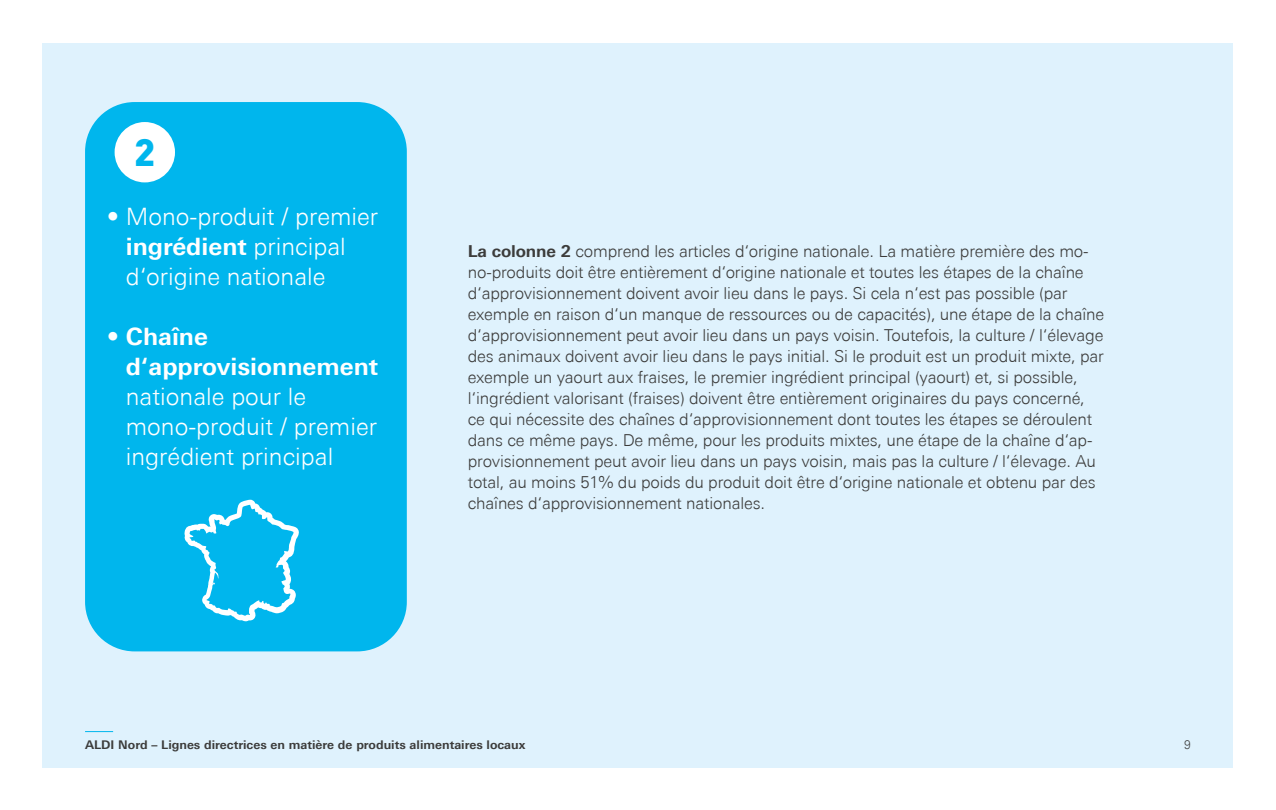
<style>
.page{position:relative;width:1276px;height:810px;background:#fff}
.page>*{position:absolute;margin:0;border:0;box-sizing:border-box;transform-origin:0 0}
.t1{font:900 37.8px "DIN Pro";color:#00b6ed}
.t2{font:300 24px/30px "Univers Next Pro";color:#fff}
.t3{font:700 24px/30px "Univers Next Pro";color:#fff}
.t4{font:300 16.5px/21px "Univers Next Pro";letter-spacing:-.01em;color:#3c3c3b}
.t5{font:700 12px "Univers Next Pro";color:#3c3c3b}
.t6{font:300 12px "Univers Next Pro";color:#3c3c3b}
.s1{font-weight:700}
.s2{font-weight:300}
</style>
<div class="page">
<div style="left:43px;top:43px;width:1190px;height:724px;background:#dff2fd"></div>
<svg style="left:85px;top:731px;width:28px;height:1px"></svg>
<div style="left:85px;top:102px;width:322px;height:549px;background:#00b6ed;border-radius:50px"></div>
<div style="left:115px;top:122px;width:60px;height:60px;background:#fff;border-radius:50%"></div>
<svg style="left:184px;top:500px;width:115px;height:121px"></svg>
<h1 class="t1" style="left:134px;top:122px;width:22px">2</h1>
<h2 class="t2" style="left:126px;top:202px;width:254px;text-indent:-19px">• Mono-produit / premier <span class="s1">ingrédient</span> principal d‘origine nationale</h2>
<h2 class="t3" style="left:126px;top:322px;width:254px;text-indent:-19px"><span class="s2">•</span> Chaîne d‘approvisionnement</h2>
<h2 class="t2" style="left:126px;top:382px;width:253px">nationale pour le mono-produit / premier ingrédient principal</h2>
<p class="t4" style="left:468px;top:240px;width:638px"><span class="s1">La colonne 2</span> comprend les articles d‘origine nationale. La matière première des mo&shy;no-produits doit être entièrement d‘origine nationale et toutes les étapes de la chaîne d‘approvisionnement doivent avoir lieu dans le pays. Si cela n‘est pas possible (par exemple en raison d‘un manque de ressources ou de capacités), une étape de la chaîne d‘approvisionnement peut avoir lieu dans un pays voisin. Toutefois, la culture / l‘élevage des animaux doivent avoir lieu dans le pays initial. Si le produit est un produit mixte, par exemple un yaourt aux fraises, le premier ingrédient principal (yaourt) et, si possible, l‘ingrédient valorisant (fraises) doivent être entièrement originaires du pays concerné, ce qui nécessite des chaînes d‘approvisionnement dont toutes les étapes se déroulent dans ce même pays. De même, pour les produits mixtes, une étape de la chaîne d‘ap&shy;provisionnement peut avoir lieu dans un pays voisin, mais pas la culture / l‘élevage. Au total, au moins 51% du poids du produit doit être d‘origine nationale et obtenu par des chaînes d‘approvisionnement nationales.</p>
<p class="t5" style="left:85px;top:738px;width:442px">ALDI Nord – Lignes directrices en matière de produits alimentaires locaux</p>
<p class="t6" style="left:1184px;top:738px;width:8px">9</p>
</div>
